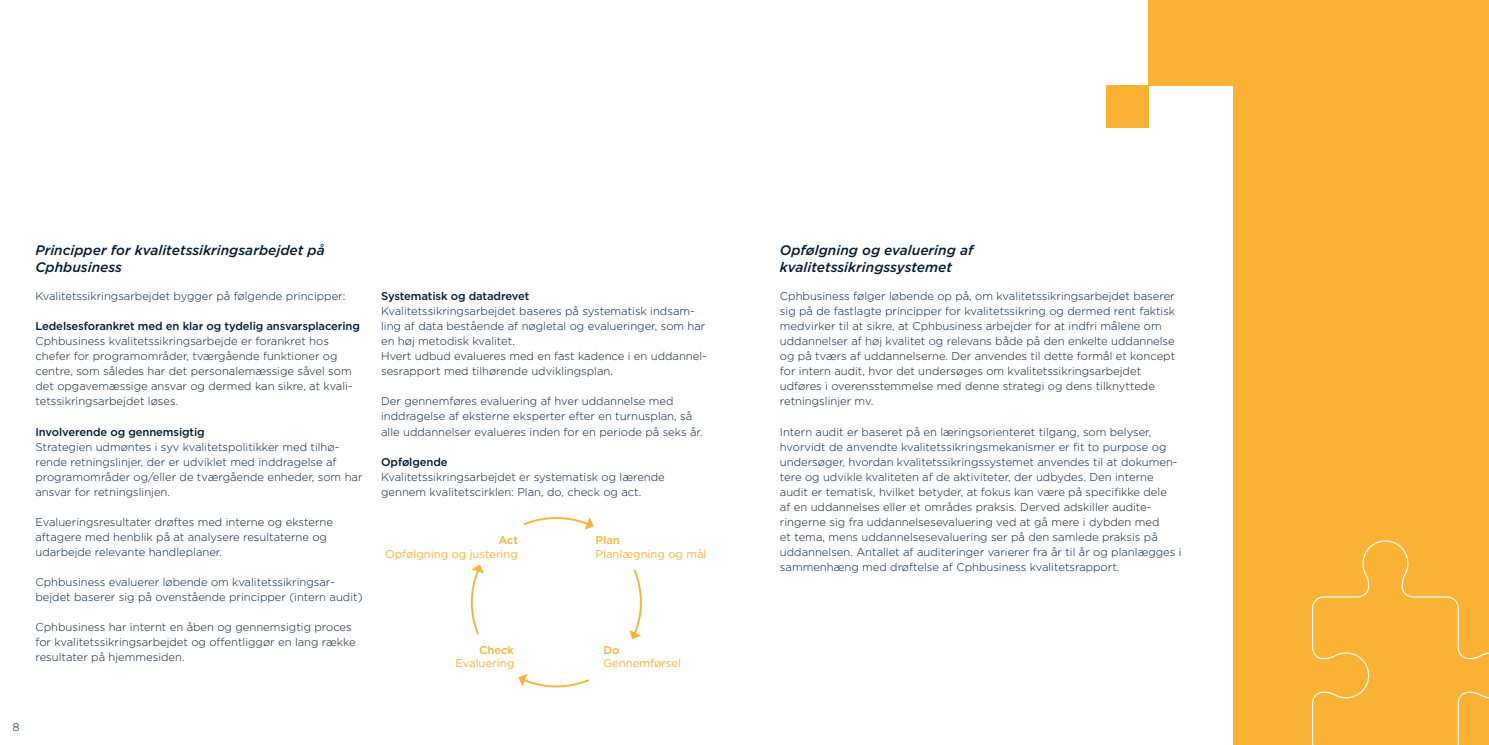
<style>
.page{position:relative;width:1489px;height:745px;background:#fff}
.page>*{position:absolute;margin:0;border:0;box-sizing:border-box;transform-origin:0 0}
.t1{font:italic 500 13.75px/16.2px "Gotham";color:#001b36}
.t2{font:300 11.25px/15px "Gotham";color:#001b36}
.t3{font:500 11.25px "Gotham";letter-spacing:-.01em;color:#001b36}
.t4{font:11.12px "Gotham";color:#f9b234}
.t5{font:500 11.12px "Gotham";color:#f9b234}
</style>
<div class="page">
<svg style="left:470px;top:517px;width:172px;height:171px"></svg>
<div style="left:1233px;top:0;width:255px;height:744px;background:#f9b234"></div>
<svg style="left:1312px;top:540px;width:176px;height:204px"></svg>
<div style="left:1148px;top:0;width:85px;height:85px;background:#f9b234"></div>
<div style="left:1106px;top:85px;width:42px;height:43px;background:#f9b234"></div>
<p class="t1" style="left:35px;top:242px;width:291px">Principper for kvalitetssikringsarbejdet på<br>Cphbusiness</p>
<p class="t2" style="left:35px;top:288px;width:311px">Kvalitetssikringsarbejdet bygger på følgende principper:</p>
<p class="t3" style="left:35px;top:319px;width:326px">Ledelsesforankret med en klar og tydelig ansvarsplacering</p>
<p class="t2" style="left:35px;top:333px;width:318px">Cphbusiness kvalitetssikringsarbejde er forankret hos chefer for programområder, tværgående funktioner og centre, som således har det personalemæssige såvel som det opgavemæssige ansvar og dermed kan sikre, at kvali&shy;tetssikringsarbejdet løses.</p>
<p class="t3" style="left:35px;top:424px;width:171px">Involverende og gennemsigtig</p>
<p class="t2" style="left:35px;top:438px;width:328px">Strategien udmøntes i syv kvalitetspolitikker med tilhø&shy;rende retningslinjer, der er udviklet med inddragelse af programområder og/eller de tværgående enheder, som har ansvar for retningslinjen.</p>
<p class="t2" style="left:35px;top:513px;width:299px">Evalueringsresultater drøftes med interne og eksterne aftagere med henblik på at analysere resultaterne og udarbejde relevante handleplaner.</p>
<p class="t2" style="left:35px;top:573px;width:328px">Cphbusiness evaluerer løbende om kvalitetssikringsar&shy;bejdet baserer sig på ovenstående principper (intern audit)</p>
<p class="t2" style="left:35px;top:618px;width:322px">Cphbusiness har internt en åben og gennemsigtig proces for kvalitetssikringsarbejdet og offentliggør en lang række resultater på hjemmesiden.</p>
<p class="t3" style="left:381px;top:289px;width:150px">Systematisk og datadrevet</p>
<p class="t2" style="left:381px;top:303px;width:327px">Kvalitetssikringsarbejdet baseres på systematisk indsam&shy;ling af data bestående af nøgletal og evalueringer, som har en høj metodisk kvalitet.<br>Hvert udbud evalueres med en fast kadence i en uddannel&shy;sesrapport med tilhørende udviklingsplan.</p>
<p class="t2" style="left:381px;top:393px;width:323px">Der gennemføres evaluering af hver uddannelse med inddragelse af eksterne eksperter efter en turnusplan, så alle uddannelser evalueres inden for en periode på seks år.</p>
<p class="t3" style="left:381px;top:454px;width:68px">Opfølgende</p>
<p class="t2" style="left:381px;top:468px;width:285px">Kvalitetssikringsarbejdet er systematisk og lærende gennem kvalitetscirklen: Plan, do, check og act.</p>
<p class="t5" style="left:498px;top:532px;width:21px">Act</p>
<p class="t4" style="left:385px;top:546px;width:134px">Opfølgning og justering</p>
<p class="t5" style="left:479px;top:642px;width:37px">Check</p>
<p class="t4" style="left:455px;top:656px;width:60px">Evaluering</p>
<p class="t5" style="left:595px;top:532px;width:26px">Plan</p>
<p class="t4" style="left:595px;top:546px;width:112px">Planlægning og mål</p>
<p class="t5" style="left:603px;top:642px;width:18px">Do</p>
<p class="t4" style="left:603px;top:656px;width:79px">Gennemførsel</p>
<p class="t2" style="left:12px;top:718px;width:9px">8</p>
<p class="t1" style="left:780px;top:242px;width:195px">Opfølgning og evaluering af kvalitetssikringssystemet</p>
<p class="t2" style="left:780px;top:288px;width:397px">Cphbusiness følger løbende op på, om kvalitetssikringsarbejdet baserer sig på de fastlagte principper for kvalitetssikring og dermed rent faktisk medvirker til at sikre, at Cphbusiness arbejder for at indfri målene om uddannelser af høj kvalitet og relevans både på den enkelte uddannelse og på tværs af uddannelserne. Der anvendes til dette formål et koncept for intern audit, hvor det undersøges om kvalitetssikringsarbejdet udføres i overensstemmelse med denne strategi og dens tilknyttede retningslinjer mv.</p>
<p class="t2" style="left:780px;top:423px;width:403px">Intern audit er baseret på en læringsorienteret tilgang, som belyser, hvorvidt de anvendte kvalitetssikringsmekanismer er fit to purpose og undersøger, hvordan kvalitetssikringssystemet anvendes til at dokumen&shy;tere og udvikle kvaliteten af de aktiviteter, der udbydes. Den interne audit er tematisk, hvilket betyder, at fokus kan være på specifikke dele<br>af en uddannelses eller et områdes praksis. Derved adskiller audite&shy;ringerne sig fra uddannelsesevaluering ved at gå mere i dybden med<br>et tema, mens uddannelsesevaluering ser på den samlede praksis på uddannelsen. Antallet af auditeringer varierer fra år til år og planlægges i sammenhæng med drøftelse af Cphbusiness kvalitetsrapport.</p>
</div>
